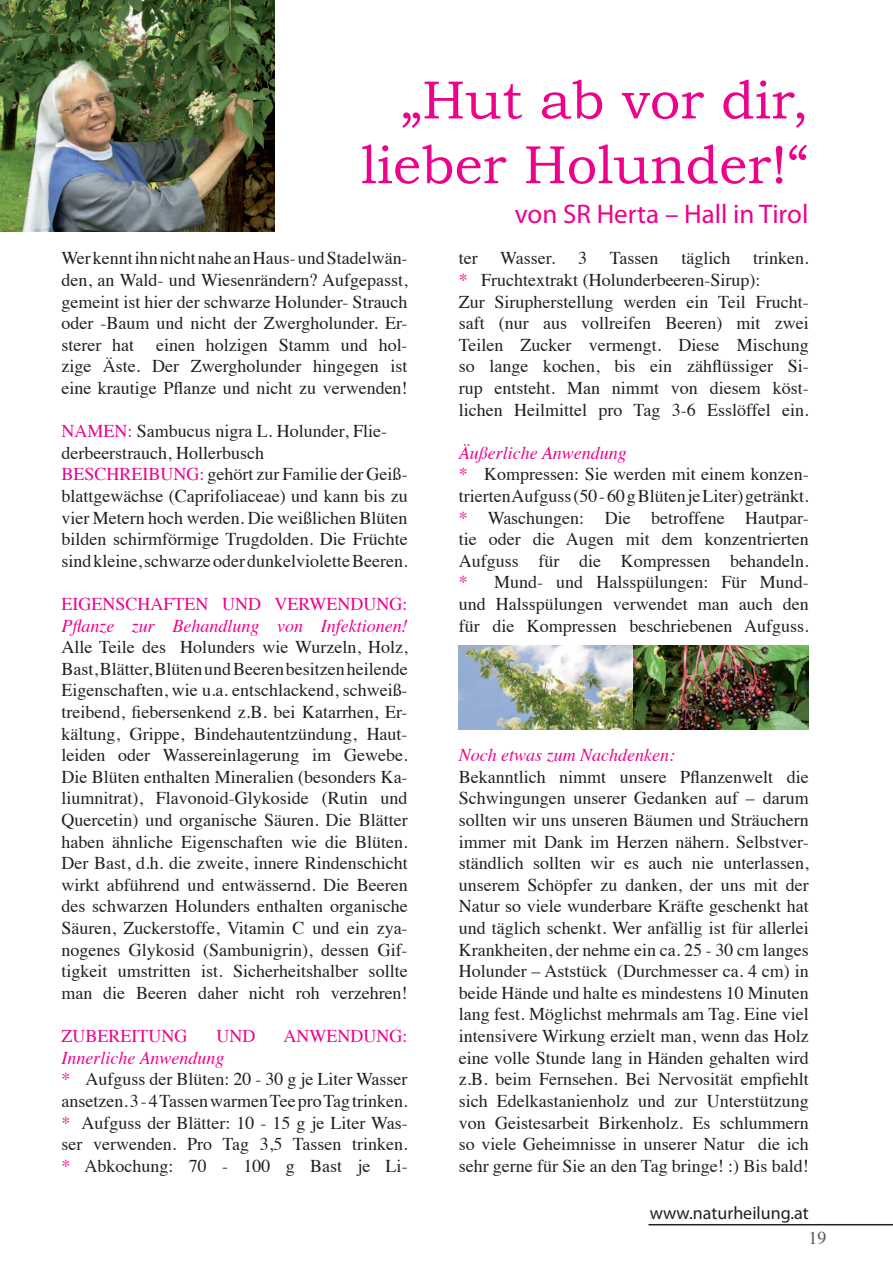
<style>
.page{position:relative;width:893px;height:1263px;background:#fff}
.page>*{position:absolute;margin:0;border:0;box-sizing:border-box;transform-origin:0 0}
.t1{font:54px/64.8px "Bookman Old Style";color:#ed028c;text-align:right}
.t2{font:27px "Myriad Pro";color:#ed028c}
.t3{font:18px/21.6px "Times";color:#231f20;text-align:justify}
.t4{font:italic 18px "Times";color:#ed028c}
.t5{font:18px "Times";color:#ed028c}
.t6{font:18px "Myriad Pro";color:#231f20}
.t7{font:18px "Times";color:#57585a}
.s1{color:#ed028c}
</style>
<div class="page">
<hr style="left:648px;top:1224px;width:245px;height:1px;background:#231f20">
<img style="left:0;top:0;width:274px;height:232px">
<img style="left:459px;top:645px;width:350px;height:85px">
<p class="t1" style="left:361px;top:68px;width:450px">„Hut ab vor dir, lieber Holunder!“</p>
<p class="t3" style="left:61px;top:246px;width:348px">Wer kennt ihn nicht nahe an Haus- und Stadelwän&shy;den, an Wald- und Wiesenrändern? Aufgepasst, gemeint ist hier der schwarze Holunder- Strauch oder -Baum und nicht der Zwergholunder. Er&shy;sterer hat einen holzigen Stamm und hol&shy;zige Äste. Der Zwergholunder hingegen ist eine krautige Pflanze und nicht zu verwenden!</p>
<p class="t3" style="left:61px;top:419px;width:327px"><span class="s1">NAMEN:</span> Sambucus nigra L. Holunder, Flie&shy;derbeerstrauch, Hollerbusch</p>
<p class="t3" style="left:61px;top:462px;width:348px"><span class="s1">BESCHREIBUNG:</span> gehört zur Familie der Geiß&shy;blattgewächse (Caprifoliaceae) und kann bis zu vier Metern hoch werden. Die weißlichen Blüten bilden schirmförmige Trugdolden. Die Früchte sind kleine, schwarze oder dunkelviolette Beeren.</p>
<p class="t5" style="left:61px;top:587px;width:348px">EIGENSCHAFTEN UND VERWENDUNG:</p>
<p class="t4" style="left:61px;top:610px;width:348px">Pflanze zur Behandlung von Infektionen!</p>
<p class="t3" style="left:61px;top:635px;width:348px">Alle Teile des Holunders wie Wurzeln, Holz, Bast, Blätter, Blüten und Beeren besitzen heilende Eigenschaften, wie u.a. entschlackend, schweiß&shy;treibend, fiebersenkend z.B. bei Katarrhen, Er&shy;kältung, Grippe, Bindehautentzündung, Haut&shy;leiden oder Wassereinlagerung im Gewebe.</p>
<p class="t3" style="left:61px;top:764px;width:348px">Die Blüten enthalten Mineralien (besonders Ka&shy;liumnitrat), Flavonoid-Glykoside (Rutin und Quercetin) und organische Säuren. Die Blätter haben ähnliche Eigenschaften wie die Blüten.<br>Der Bast, d.h. die zweite, innere Rindenschicht wirkt abführend und entwässernd. Die Beeren des schwarzen Holunders enthalten organische Säuren, Zuckerstoffe, Vitamin C und ein zya&shy;nogenes Glykosid (Sambunigrin), dessen Gif&shy;tigkeit umstritten ist. Sicherheitshalber sollte man die Beeren daher nicht roh verzehren!</p>
<p class="t5" style="left:61px;top:1019px;width:127px">ZUBEREITUNG</p>
<p class="t5" style="left:216px;top:1019px;width:40px">UND</p>
<p class="t5" style="left:284px;top:1019px;width:125px">ANWENDUNG:</p>
<p class="t4" style="left:61px;top:1042px;width:165px">Innerliche Anwendung</p>
<p class="t3" style="left:61px;top:1067px;width:348px"><span class="s1">*</span> Aufguss der Blüten: 20 - 30 g je Liter Wasser ansetzen. 3 - 4 Tassen warmen Tee pro Tag trinken.</p>
<p class="t3" style="left:61px;top:1110px;width:348px"><span class="s1">*</span> Aufguss der Blätter: 10 - 15 g je Liter Was&shy;ser verwenden. Pro Tag 3,5 Tassen trinken.</p>
<p class="t3" style="left:61px;top:1153px;width:348px"><span class="s1">*</span> Abkochung: 70 - 100 g Bast je Li-</p>
<p class="t2" style="left:515px;top:198px;width:295px">von SR Herta – Hall in Tirol</p>
<p class="t3" style="left:459px;top:246px;width:20px">ter</p>
<p class="t3" style="left:500px;top:246px;width:57px">Wasser.</p>
<p class="t3" style="left:578px;top:246px;width:10px">3</p>
<p class="t3" style="left:610px;top:246px;width:50px">Tassen</p>
<p class="t3" style="left:681px;top:246px;width:50px">täglich</p>
<p class="t3" style="left:753px;top:246px;width:57px">trinken.</p>
<p class="t3" style="left:459px;top:268px;width:303px"><span class="s1">*</span> Fruchtextrakt (Holunderbeeren-Sirup):</p>
<p class="t3" style="left:459px;top:289px;width:352px">Zur Sirupherstellung werden ein Teil Frucht&shy;saft (nur aus vollreifen Beeren) mit zwei Teilen Zucker vermengt. Diese Mischung so lange kochen, bis ein zähflüssiger Si&shy;rup entsteht. Man nimmt von diesem köst&shy;lichen Heilmittel pro Tag 3-6 Esslöffel ein.</p>
<p class="t4" style="left:459px;top:437px;width:170px">Äußerliche Anwendung</p>
<p class="t3" style="left:459px;top:462px;width:352px"><span class="s1">*</span> Kompressen: Sie werden mit einem konzen&shy;trierten Aufguss (50 - 60 g Blüten je Liter) getränkt.</p>
<p class="t3" style="left:459px;top:505px;width:352px"><span class="s1">*</span> Waschungen: Die betroffene Hautpar&shy;tie oder die Augen mit dem konzentrierten Aufguss für die Kompressen behandeln.</p>
<p class="t3" style="left:459px;top:570px;width:352px"><span class="s1">*</span> Mund- und Halsspülungen: Für Mund&shy;und Halsspülungen verwendet man auch den für die Kompressen beschriebenen Aufguss.</p>
<p class="t4" style="left:459px;top:739px;width:218px">Noch etwas zum Nachdenken:</p>
<p class="t3" style="left:459px;top:764px;width:352px">Bekanntlich nimmt unsere Pflanzenwelt die Schwingungen unserer Gedanken auf – darum sollten wir uns unseren Bäumen und Sträuchern immer mit Dank im Herzen nähern. Selbstver&shy;ständlich sollten wir es auch nie unterlassen, unserem Schöpfer zu danken, der uns mit der Natur so viele wunderbare Kräfte geschenkt hat und täglich schenkt. Wer anfällig ist für allerlei Krankheiten, der nehme ein ca. 25 - 30 cm langes Holunder – Aststück (Durchmesser ca. 4 cm) in beide Hände und halte es mindestens 10 Minuten lang fest. Möglichst mehrmals am Tag. Eine viel intensivere Wirkung erzielt man, wenn das Holz eine volle Stunde lang in Händen gehalten wird z.B. beim Fernsehen. Bei Nervosität empfiehlt sich Edelkastanienholz und zur Unterstützung von Geistesarbeit Birkenholz. Es schlummern so viele Geheimnisse in unserer Natur die ich sehr gerne für Sie an den Tag bringe! :) Bis bald!</p>
<p class="t6" style="left:650px;top:1202px;width:161px">www.naturheilung.at</p>
<p class="t7" style="left:808px;top:1220px;width:19px">19</p>
</div>
